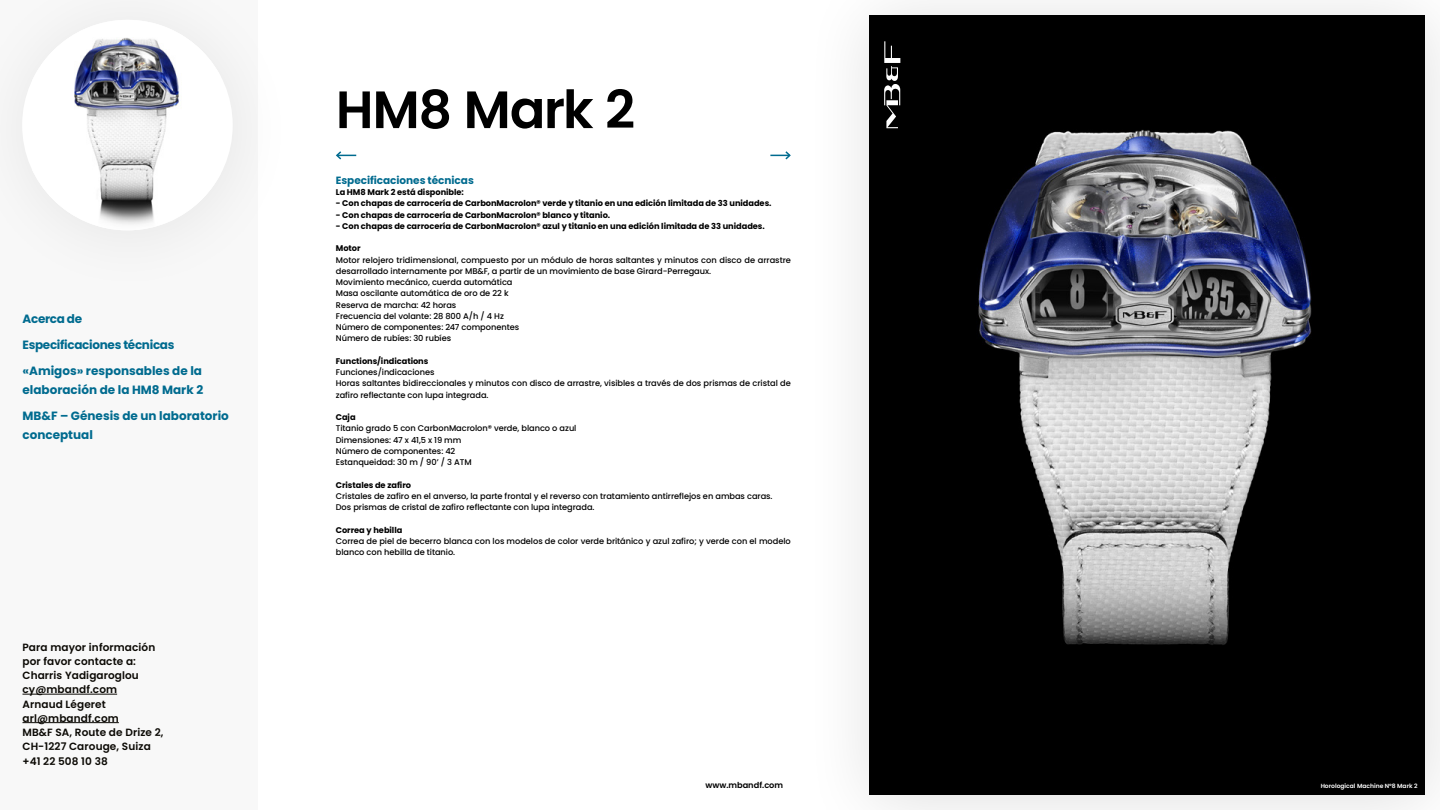
<style>
.page{position:relative;width:1440px;height:810px;background:#fff}
.page>*{position:absolute;margin:0;border:0;box-sizing:border-box;transform-origin:0 0}
.t1{font:600 52.5px "Poppins";letter-spacing:-.025em;color:#000}
.t2{font:700 12px/26.2px "Poppins";color:#006b8f}
.t3{font:700 12px/26.2px "Poppins";letter-spacing:-.025em;color:#006b8f}
.t4{font:600 10.5px/14.2px "Poppins";letter-spacing:.01em;color:#0b0904}
.t5{font:700 10.5px "Poppins";letter-spacing:-.005em;color:#006b8f}
.t6{font:500 8.25px/11.2px "Poppins";letter-spacing:-.005em;color:#000}
.t7{font:700 8.25px "Poppins";letter-spacing:-.005em;color:#000}
.t8{font:600 8.25px "Poppins";color:#000}
.t9{font:600 6px "Poppins";color:#fff}
</style>
<div class="page">
<div style="left:0;top:0;width:257px;height:810px;background:#f8f8f8"></div>
<div style="left:0;top:0;width:301px;height:301px;background:#f7f7f7"></div>
<div style="left:22px;top:20px;width:211px;height:210px;background:#fff;border-radius:50%"></div>
<img style="left:74px;top:38px;width:105px;height:187px">
<hr style="left:22px;top:694px;width:95px;height:1px;background:#0b0904">
<hr style="left:22px;top:722px;width:97px;height:1px;background:#0b0904">
<svg style="left:336px;top:151px;width:20px;height:9px"></svg>
<svg style="left:770px;top:151px;width:21px;height:9px"></svg>
<svg style="left:857px;top:5px;width:583px;height:805px;background:#37383b"></svg>
<h2 class="t3" style="left:22px;top:305px;width:181px">Acerca de<br>Especificaciones técnicas «Amigos» responsables de la</h2>
<h2 class="t2" style="left:22px;top:376px;width:208px">elaboración de la HM8 Mark 2<br>MB&amp;F – Génesis de un laboratorio</h2>
<h2 class="t2" style="left:22px;top:421px;width:72px">conceptual</h2>
<p class="t4" style="left:22px;top:640px;width:143px">Para mayor información por favor contacte a:<br>Charris Yadigaroglou cy@mbandf.com<br>Arnaud Légeret arl@mbandf.com<br>MB&amp;F SA, Route de Drize 2,<br>CH-1227 Carouge, Suiza +41 22 508 10 38</p>
<h1 class="t1" style="left:336px;top:79px;width:301px">HM8 Mark 2</h1>
<p class="t5" style="left:336px;top:174px;width:140px">Especificaciones técnicas</p>
<p class="t7" style="left:336px;top:187px;width:130px">La HM8 Mark 2 está disponible:</p>
<p class="t7" style="left:336px;top:199px;width:437px">- Con chapas de carrocería de CarbonMacrolon® verde y titanio en una edición limitada de 33 unidades.</p>
<p class="t7" style="left:336px;top:210px;width:276px">- Con chapas de carrocería de CarbonMacrolon® blanco y titanio.</p>
<p class="t7" style="left:336px;top:221px;width:430px">- Con chapas de carrocería de CarbonMacrolon® azul y titanio en una edición limitada de 33 unidades.</p>
<p class="t7" style="left:336px;top:244px;width:26px">Motor</p>
<p class="t6" style="left:336px;top:254px;width:457px">Motor relojero tridimensional, compuesto por un módulo de horas saltantes y minutos con disco de arrastre desarrollado internamente por MB&amp;F, a partir de un movimiento de base Girard-Perregaux.<br>Movimiento mecánico, cuerda automática<br>Masa oscilante automática de oro de 22 k<br>Reserva de marcha: 42 horas<br>Frecuencia del volante: 28 800 A/h / 4 Hz<br>Número de componentes: 247 componentes<br>Número de rubíes: 30 rubíes</p>
<p class="t7" style="left:336px;top:356px;width:94px">Functions/indications</p>
<p class="t6" style="left:336px;top:367px;width:457px">Funciones/indicaciones<br>Horas saltantes bidireccionales y minutos con disco de arrastre, visibles a través de dos prismas de cristal de zafiro reflectante con lupa integrada.</p>
<p class="t7" style="left:336px;top:412px;width:21px">Caja</p>
<p class="t6" style="left:336px;top:423px;width:242px">Titanio grado 5 con CarbonMacrolon® verde, blanco o azul Dimensiones: 47 x 41,5 x 19 mm<br>Número de componentes: 42<br>Estanqueidad: 30 m / 90’ / 3 ATM</p>
<p class="t7" style="left:336px;top:480px;width:77px">Cristales de zafiro</p>
<p class="t6" style="left:336px;top:490px;width:438px">Cristales de zafiro en el anverso, la parte frontal y el reverso con tratamiento antirreflejos en ambas caras.<br>Dos prismas de cristal de zafiro reflectante con lupa integrada.</p>
<p class="t7" style="left:336px;top:525px;width:68px">Correa y hebilla</p>
<p class="t6" style="left:336px;top:535px;width:456px">Correa de piel de becerro blanca con los modelos de color verde británico y azul zafiro; y verde con el modelo blanco con hebilla de titanio.</p>
<p class="t8" style="left:705px;top:780px;width:79px">www.mbandf.com</p>
<p class="t9" style="left:1289px;top:782px;width:130px">Legacy Machine FlyingT ‘I e’ and ‘Blizzard’</p>
<p class="t9" style="left:1321px;top:782px;width:98px">Horological Machine N°8 Mark 2</p>
</div>
